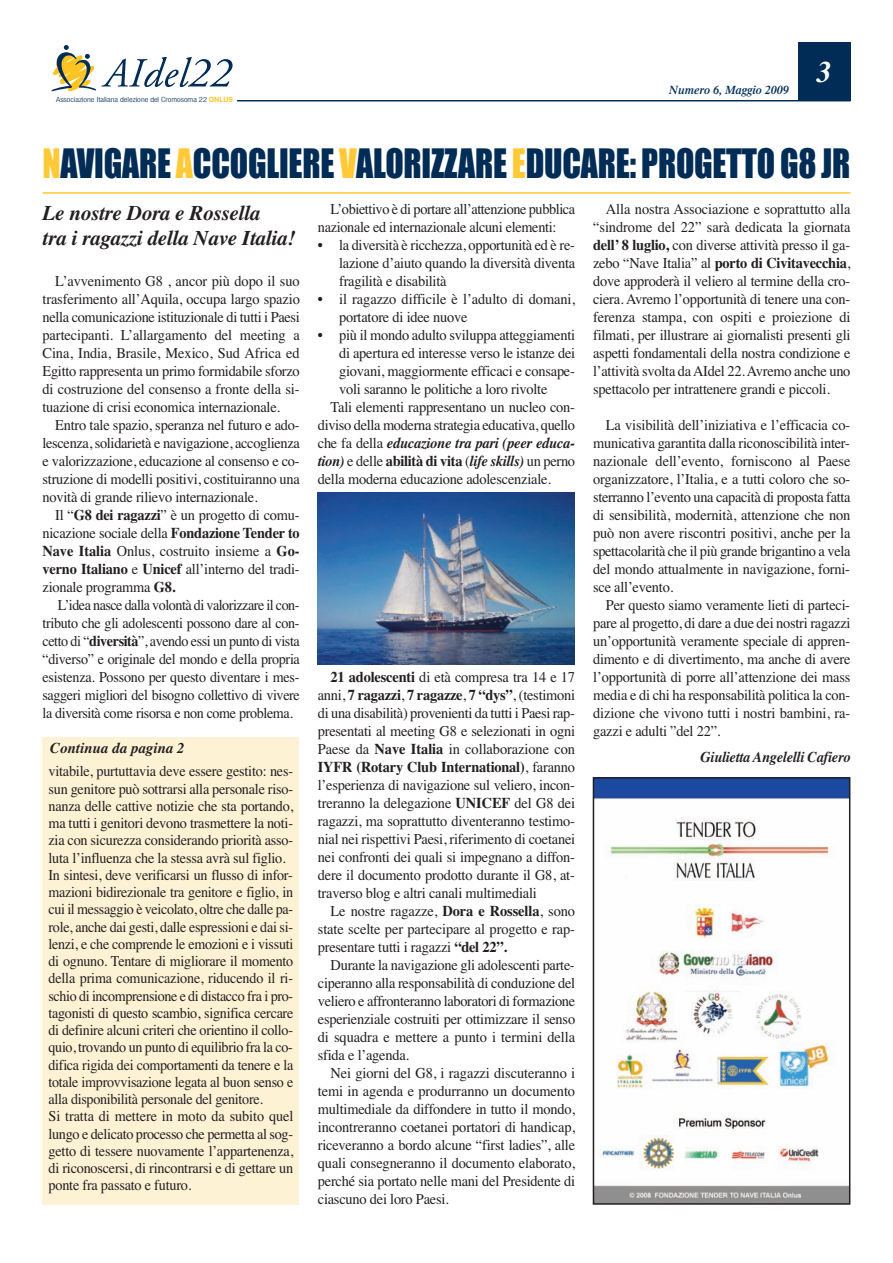
<style>
.page{position:relative;width:893px;height:1263px;background:#fff}
.page>*{position:absolute;margin:0;border:0;box-sizing:border-box;transform-origin:0 0}
.t1{font:37.5px "Impact";letter-spacing:-.005em;color:#002c55;scale:.9 1}
.t2{font:italic 700 30px "Times";color:#fff}
.t3{font:italic 700 21px/25.2px "Times";letter-spacing:-.01em;color:#231f20}
.t4{font:15px/18px "Times";letter-spacing:-.015em;color:#231f20;text-align:justify;scale:.96 1}
.t5{font:15px/17.2px "Times";letter-spacing:-.015em;color:#231f20;scale:.95 1}
.t6{font:15px/18px "Times";letter-spacing:-.015em;color:#231f20;text-align:justify;scale:.94 1}
.t7{font:italic 700 15px "Times";letter-spacing:-.015em;color:#231f20;scale:.96 1}
.t8{font:italic 700 15px "Times";letter-spacing:-.015em;color:#231f20;scale:.95 1}
.t9{font:italic 700 15px "Times";letter-spacing:-.015em;color:#231f20}
.t10{font:italic 600 12px "Times";color:#002c55}
.t11{font:300 condensed 7.2px "Helvetica Neue";color:#002c55;scale:1.17 1}
.s1{font-weight:700;font-stretch:normal;color:#fec422}
.s2{color:#ffc938}
.s3{font-weight:700}
.s4{font-weight:400;font-style:normal}
.s5{font-style:normal}
</style>
<div class="page">
<hr style="left:43px;top:192px;width:807px;height:2px;background:#ffc938">
<div style="left:43px;top:737px;width:256px;height:468px;background:#fef2d5"></div>
<svg style="left:51px;top:45px;width:182px;height:47px"></svg>
<div style="left:798px;top:43px;width:52px;height:58px;background:#002c55"></div>
<hr style="left:237px;top:100px;width:613px;height:1px;background:#002c55">
<img style="left:317px;top:493px;width:257px;height:172px">
<img style="left:596px;top:780px;width:251px;height:422px">
<div style="left:593px;top:777px;width:257px;height:428px;border:2px solid #231f20"></div>
<p class="t11" style="left:56px;top:97px;width:153px">Associazione Italiana delezione del Cromosoma 22 <span class="s1">ONLUS</span></p>
<p class="t10" style="left:669px;top:85px;width:121px">Numero 6, Maggio 2009</p>
<h2 class="t2" style="left:817px;top:61px;width:16px">3</h2>
<h1 class="t1" style="left:43px;top:152px;width:899px"><span class="s2">N</span>AVIGARE <span class="s2">A</span>CCOGLIERE <span class="s2">V</span>ALORIZZARE <span class="s2">E</span>DUCARE: PROGETTO G8 JR</h1>
<h3 class="t3" style="left:43px;top:202px;width:255px">Le nostre Dora e Rossella<br>tra i ragazzi della Nave Italia!</h3>
<p class="t4" style="left:43px;top:273px;width:270px;text-indent:13px">L’avvenimento G8 , ancor più dopo il suo trasferimento all’Aquila, occupa largo spazio nella comunicazione istituzionale di tutti i Paesi partecipanti. L’allargamento del meeting a Cina, India, Brasile, Mexico, Sud Africa ed Egitto rappresenta un primo formidabile sforzo di costruzione del consenso a fronte della si&shy;tuazione di crisi economica internazionale.</p>
<p class="t4" style="left:43px;top:417px;width:270px;text-indent:13px">Entro tale spazio, speranza nel futuro e ado&shy;lescenza, solidarietà e navigazione, accoglienza e valorizzazione, educazione al consenso e co&shy;struzione di modelli positivi, costituiranno una novità di grande rilievo internazionale.</p>
<p class="t4" style="left:43px;top:507px;width:270px;text-indent:13px">Il “<span class="s3">G8 dei ragazzi</span>” è un progetto di comu&shy;nicazione sociale della <span class="s3">Fondazione Tender to Nave Italia</span> Onlus, costruito insieme a <span class="s3">Go&shy;verno Italiano</span> e <span class="s3">Unicef</span> all’interno del tradi&shy;zionale programma <span class="s3">G8.</span></p>
<p class="t6" style="left:43px;top:597px;width:275px;text-indent:15px">L’idea nasce dalla volontà di valorizzare il con&shy;tributo che gli adolescenti possono dare al con&shy;cetto di “<span class="s3">diversità</span>”, avendo essi un punto di vista “diverso” e originale del mondo e della propria esistenza. Possono per questo diventare i mes&shy;saggeri migliori del bisogno collettivo di vivere la diversità come risorsa e non come problema.</p>
<p class="t9" style="left:50px;top:742px;width:136px">Continua da pagina 2</p>
<p class="t5" style="left:49px;top:764px;width:259px">vitabile, purtuttavia deve essere gestito: nes&shy;sun genitore può sottrarsi alla personale riso&shy;nanza delle cattive notizie che sta portando, ma tutti i genitori devono trasmettere la noti&shy;zia con sicurezza considerando priorità asso&shy;luta l’influenza che la stessa avrà sul figlio.<br>In sintesi, deve verificarsi un flusso di infor&shy;mazioni bidirezionale tra genitore e figlio, in cui il messaggio è veicolato, oltre che dalle pa&shy;role, anche dai gesti, dalle espressioni e dai si&shy;lenzi, e che comprende le emozioni e i vissuti di ognuno. Tentare di migliorare il momento della prima comunicazione, riducendo il ri&shy;schio di incomprensione e di distacco fra i pro&shy;tagonisti di questo scambio, significa cercare di definire alcuni criteri che orientino il collo&shy;quio, trovando un punto di equilibrio fra la co&shy;difica rigida dei comportamenti da tenere e la totale improvvisazione legata al buon senso e alla disponibilità personale del genitore.<br>Si tratta di mettere in moto da subito quel lungo e delicato processo che permetta al sog&shy;getto di tessere nuovamente l’appartenenza, di riconoscersi, di rincontrarsi e di gettare un ponte fra passato e futuro.</p>
<p class="t5" style="left:318px;top:202px;width:272px;line-height:18px;text-indent:13px">L’obiettivo è di portare all’attenzione pubblica nazionale ed internazionale alcuni elementi:</p>
<p class="t4" style="left:339px;top:238px;width:247px;text-indent:-21px">• la diversità è ricchezza, opportunità ed è re&shy;lazione d’aiuto quando la diversità diventa fragilità e disabilità</p>
<p class="t4" style="left:339px;top:292px;width:247px;text-indent:-21px">• il ragazzo difficile è l’adulto di domani, portatore di idee nuove</p>
<p class="t4" style="left:318px;top:328px;width:270px">• più il mondo adulto sviluppa atteggiamenti</p>
<p class="t4" style="left:339px;top:346px;width:247px">di apertura ed interesse verso le istanze dei</p>
<p class="t4" style="left:339px;top:364px;width:247px">giovani, maggiormente efficaci e consape-</p>
<p class="t4" style="left:339px;top:382px;width:219px">voli saranno le politiche a loro rivolte</p>
<p class="t4" style="left:331px;top:400px;width:256px">Tali elementi rappresentano un nucleo con-</p>
<p class="t4" style="left:318px;top:418px;width:270px">diviso della moderna strategia educativa, quello</p>
<p class="t7" style="left:318px;top:438px;width:269px"><span class="s4">che fa della</span> educazione tra pari (peer educa-</p>
<p class="t7" style="left:318px;top:456px;width:270px">tion) <span class="s4">e delle</span> <span class="s5">abilità di vita</span> <span class="s4">(</span>life skills) <span class="s4">un perno</span></p>
<p class="t4" style="left:318px;top:472px;width:244px">della moderna educazione adolescenziale.</p>
<p class="t4" style="left:318px;top:670px;width:270px;text-indent:13px"><span class="s3">21 adolescenti</span> di età compresa tra 14 e 17 anni, <span class="s3">7 ragazzi</span>, <span class="s3">7 ragazze</span>, <span class="s3">7 “dys”</span>, (testimoni di una disabilità) provenienti da tutti i Paesi rap&shy;presentati al meeting G8 e selezionati in ogni Paese da <span class="s3">Nave Italia</span> in collaborazione con <span class="s3">IYFR (Rotary Club International)</span>, faranno l’esperienza di navigazione sul veliero, incon&shy;treranno la delegazione <span class="s3">UNICEF</span> del G8 dei ragazzi, ma soprattutto diventeranno testimo&shy;nial nei rispettivi Paesi, riferimento di coetanei nei confronti dei quali si impegnano a diffon&shy;dere il documento prodotto durante il G8, at&shy;traverso blog e altri canali multimediali</p>
<p class="t4" style="left:318px;top:904px;width:270px;text-indent:13px">Le nostre ragazze, <span class="s3">Dora e Rossella</span>, sono state scelte per partecipare al progetto e rap&shy;presentare tutti i ragazzi <span class="s3">“del 22”.</span></p>
<p class="t4" style="left:318px;top:958px;width:270px;text-indent:13px">Durante la navigazione gli adolescenti parte&shy;ciperanno alla responsabilità di conduzione del veliero e affronteranno laboratori di formazione esperienziale costruiti per ottimizzare il senso di squadra e mettere a punto i termini della sfida e l’agenda.</p>
<p class="t4" style="left:318px;top:1066px;width:270px;text-indent:13px">Nei giorni del G8, i ragazzi discuteranno i temi in agenda e produrranno un documento multimediale da diffondere in tutto il mondo, incontreranno coetanei portatori di handicap, riceveranno a bordo alcune “first ladies”, alle quali consegneranno il documento elaborato, perché sia portato nelle mani del Presidente di ciascuno dei loro Paesi.</p>
<p class="t4" style="left:593px;top:202px;width:270px;text-indent:13px">Alla nostra Associazione e soprattutto alla “sindrome del 22” sarà dedicata la giornata <span class="s3">dell’ 8 luglio,</span> con diverse attività presso il ga&shy;zebo “Nave Italia” al <span class="s3">porto di Civitavecchia</span>, dove approderà il veliero al termine della cro&shy;ciera. Avremo l’opportunità di tenere una con&shy;ferenza stampa, con ospiti e proiezione di filmati, per illustrare ai giornalisti presenti gli aspetti fondamentali della nostra condizione e l’attività svolta da AIdel 22. Avremo anche uno spettacolo per intrattenere grandi e piccoli.</p>
<p class="t4" style="left:593px;top:418px;width:270px;text-indent:13px">La visibilità dell’iniziativa e l’efficacia co&shy;municativa garantita dalla riconoscibilità inter&shy;nazionale dell’evento, forniscono al Paese organizzatore, l’Italia, e a tutti coloro che so&shy;sterranno l’evento una capacità di proposta fatta di sensibilità, modernità, attenzione che non può non avere riscontri positivi, anche per la spettacolarità che il più grande brigantino a vela del mondo attualmente in navigazione, forni&shy;sce all’evento.</p>
<p class="t4" style="left:593px;top:598px;width:270px;text-indent:13px">Per questo siamo veramente lieti di parteci&shy;pare al progetto, di dare a due dei nostri ragazzi un’opportunità veramente speciale di appren&shy;dimento e di divertimento, ma anche di avere l’opportunità di porre all’attenzione dei mass media e di chi ha responsabilità politica la con&shy;dizione che vivono tutti i nostri bambini, ra&shy;gazzi e adulti ”del 22”.</p>
<p class="t8" style="left:701px;top:751px;width:159px">Giulietta Angelelli Cafiero</p>
</div>
